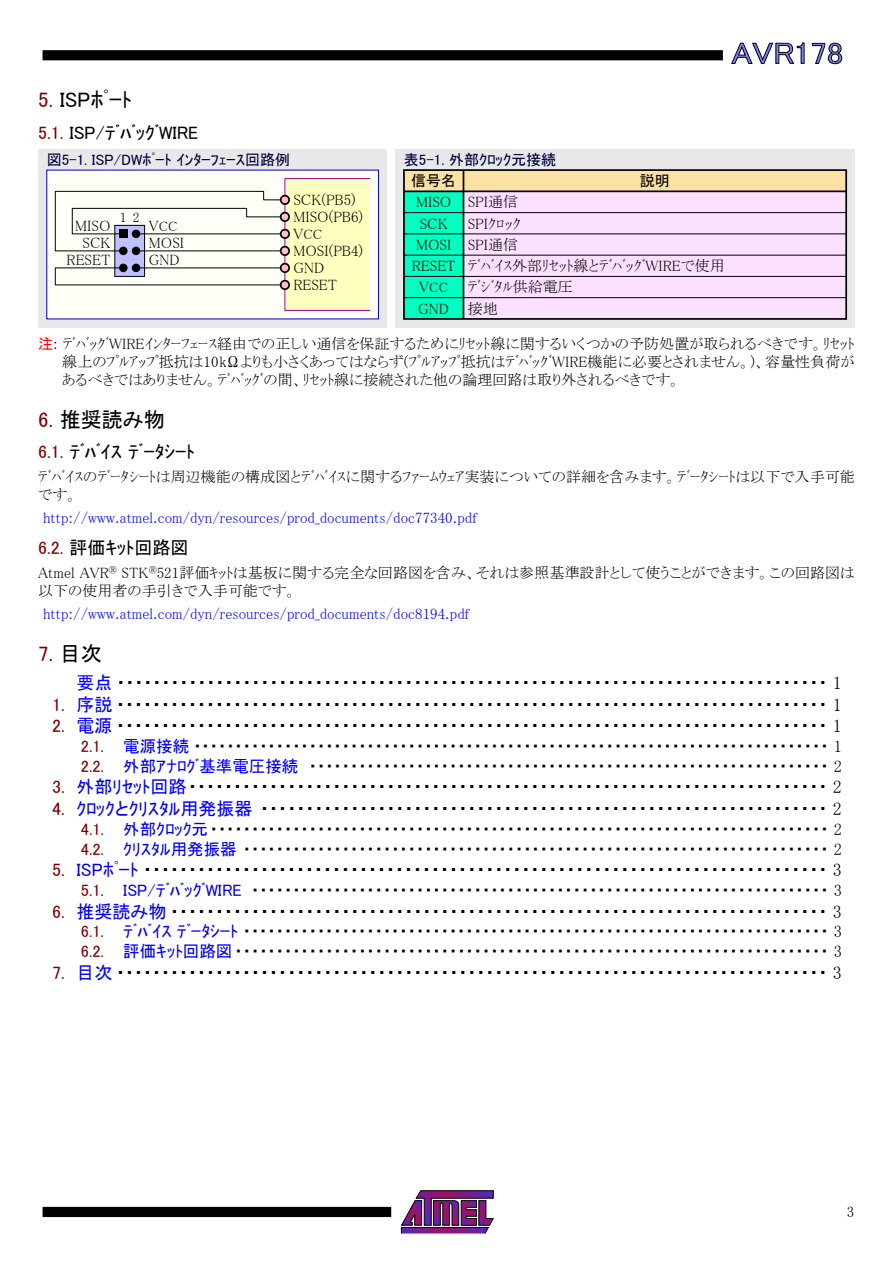
<style>
.page{position:relative;width:893px;height:1263px;background:#fff}
.page>*{position:absolute;margin:0;border:0;box-sizing:border-box;transform-origin:0 0}
.t1{font:30px "MS P Gothic";color:#8080ff;scale:1.1 1}
.t2{font:21px "MS P Gothic";color:#000}
.t3{font:21px "MS P Gothic";color:#800000}
.t4{font:18px "MS P Gothic";color:#000}
.t5{font:16.5px/19.8px "MS P Gothic";color:#000}
.t6{font:15px/17px "MS P Mincho";color:#000}
.t7{font:15px "MS P Mincho";color:#00f}
.t8{font:15px "MS P Gothic";color:#000040}
.t9{font:15px "MS P Gothic";color:#000}
.t10{font:13.5px "MS P Mincho";color:#000}
.s1{color:#800000}
.s2{font-size:15px}
.s3{font-family:"MS P Gothic";color:#f00}
.s4{color:#000}
.s5{color:#00f}
.s6{font-family:"MS P Mincho"}
</style>
<div class="page">
<svg style="left:401px;top:1190px;width:93px;height:44px"></svg>
<div style="left:43px;top:1207px;width:348px;height:10px;background:#000"></div>
<div style="left:43px;top:50px;width:680px;height:10px;background:#000"></div>
<svg style="left:731px;top:43px;width:73px;height:21px"></svg>
<svg style="left:812px;top:43px;width:30px;height:21px"></svg>
<div style="left:38px;top:149px;width:349px;height:178px;background:#e8e8e8"></div>
<div style="left:47px;top:170px;width:331px;height:149px;background:#fffff7"></div>
<div style="left:285px;top:179px;width:85px;height:131px;background:#ffffc0"></div>
<div style="left:284px;top:178px;width:86px;height:133px;border:1px solid #a000a0"></div>
<div style="left:281px;top:196px;width:8px;height:8px;background:#ffc0c0;border-radius:50%"></div>
<div style="left:280px;top:195px;width:10px;height:10px;border:2px solid #000;border-radius:50%"></div>
<div style="left:281px;top:213px;width:8px;height:8px;background:#ffc0c0;border-radius:50%"></div>
<div style="left:280px;top:212px;width:10px;height:10px;border:2px solid #000;border-radius:50%"></div>
<div style="left:281px;top:230px;width:8px;height:8px;background:#ffc0c0;border-radius:50%"></div>
<div style="left:280px;top:229px;width:10px;height:10px;border:2px solid #000;border-radius:50%"></div>
<div style="left:281px;top:247px;width:8px;height:8px;background:#ffc0c0;border-radius:50%"></div>
<div style="left:280px;top:246px;width:10px;height:10px;border:2px solid #000;border-radius:50%"></div>
<div style="left:281px;top:264px;width:8px;height:8px;background:#ffc0c0;border-radius:50%"></div>
<div style="left:280px;top:263px;width:10px;height:10px;border:2px solid #000;border-radius:50%"></div>
<div style="left:281px;top:281px;width:8px;height:8px;background:#ffc0c0;border-radius:50%"></div>
<div style="left:280px;top:280px;width:10px;height:10px;border:2px solid #000;border-radius:50%"></div>
<div style="left:115px;top:225px;width:30px;height:51px;background:#c0c0ff"></div>
<div style="left:114px;top:225px;width:31px;height:52px;border:1px solid #000"></div>
<div style="left:119px;top:247px;width:9px;height:8px;background:#000;border-radius:50%"></div>
<div style="left:132px;top:247px;width:8px;height:8px;background:#000;border-radius:50%"></div>
<div style="left:119px;top:264px;width:9px;height:8px;background:#000;border-radius:50%"></div>
<div style="left:132px;top:264px;width:8px;height:8px;background:#000;border-radius:50%"></div>
<svg style="left:54px;top:190px;width:227px;height:62px"></svg>
<hr style="left:140px;top:233px;width:141px;height:1px;background:#000">
<hr style="left:140px;top:250px;width:141px;height:1px;background:#000">
<svg style="left:54px;top:267px;width:227px;height:19px"></svg>
<div style="left:395px;top:149px;width:460px;height:178px;background:#e8e8e8"></div>
<div style="left:463px;top:191px;width:383px;height:128px;background:#fce1ff"></div>
<div style="left:404px;top:191px;width:59px;height:128px;background:#00ffc0"></div>
<div style="left:404px;top:170px;width:442px;height:21px;background:#fce1a4"></div>
<div style="left:403px;top:169px;width:444px;height:151px;border:2px solid #000"></div>
<hr style="left:463px;top:170px;width:1px;height:149px;background:#000">
<hr style="left:404px;top:190px;width:442px;height:2px;background:#000">
<hr style="left:404px;top:212px;width:442px;height:1px;background:#000">
<hr style="left:404px;top:233px;width:442px;height:1px;background:#000">
<hr style="left:404px;top:255px;width:442px;height:1px;background:#000">
<hr style="left:404px;top:276px;width:442px;height:1px;background:#000">
<hr style="left:404px;top:297px;width:442px;height:1px;background:#000">
<h1 class="t1" style="left:731px;top:38px;width:103px">AVR178</h1>
<p class="t2" style="left:38px;top:89px;width:95px"><span class="s1">5.</span> ISPﾎﾟｰﾄ</p>
<p class="t4" style="left:38px;top:123px;width:162px"><span class="s1">5.1.</span> ISP/ﾃﾞﾊﾞｯｸﾞWIRE</p>
<p class="t8" style="left:47px;top:152px;width:245px">図5-1. ISP/DWﾎﾟｰﾄ ｲﾝﾀｰﾌｪｰｽ回路例</p>
<p class="t8" style="left:404px;top:152px;width:154px">表5-1. 外部ｸﾛｯｸ元接続</p>
<p class="t9" style="left:411px;top:173px;width:46px">信号名</p>
<p class="t9" style="left:640px;top:173px;width:31px">説明</p>
<p class="t6" style="left:416px;top:191px;width:104px;line-height:21.3px">MISO SPI通信<br>SCK</p>
<p class="t6" style="left:293px;top:191px;width:71px">SCK(PB5)<br>MISO(PB6)</p>
<p class="t10" style="left:293px;top:228px;width:30px"><span class="s2">V</span>CC</p>
<p class="t6" style="left:293px;top:242px;width:71px">MOSI(PB4)<br>GND<br>RESET</p>
<p class="t10" style="left:120px;top:210px;width:21px">1 2</p>
<p class="t6" style="left:412px;top:213px;width:315px;line-height:21.3px;text-indent:56px">SPIｸﾛｯｸ<br>MOSI SPI通信<br>RESET ﾃﾞﾊﾞｲｽ外部ﾘｾｯﾄ線とﾃﾞﾊﾞｯｸﾞWIREで使用</p>
<p class="t10" style="left:419px;top:281px;width:30px"><span class="s2">V</span>CC</p>
<p class="t6" style="left:67px;top:217px;width:45px;text-align:right">MISO<br>SCK<br>RESET</p>
<p class="t10" style="left:149px;top:219px;width:30px"><span class="s2">V</span>CC</p>
<p class="t6" style="left:149px;top:234px;width:37px">MOSI<br>GND</p>
<p class="t6" style="left:418px;top:276px;width:156px;line-height:21.3px;text-indent:50px">ﾃﾞｼﾞﾀﾙ供給電圧<br>GND 接地</p>
<p class="t6" style="left:62px;top:334px;width:794px;line-height:18px;text-align:justify;text-indent:-24px"><span class="s3">注</span>: ﾃﾞﾊﾞｯｸﾞWIREｲﾝﾀｰﾌｪｰｽ経由での正しい通信を保証するためにﾘｾｯﾄ線に関するいくつかの予防処置が取られるべきです。ﾘｾｯﾄ線上のﾌﾟﾙｱｯﾌﾟ抵抗は10kΩよりも小さくあってはならず(ﾌﾟﾙｱｯﾌﾟ抵抗はﾃﾞﾊﾞｯｸﾞWIRE機能に必要とされません。)、容量性負荷があるべきではありません。ﾃﾞﾊﾞｯｸﾞの間、ﾘｾｯﾄ線に接続された他の論理回路は取り外されるべきです。</p>
<p class="t2" style="left:38px;top:409px;width:128px"><span class="s1">6.</span> 推奨読み物</p>
<p class="t4" style="left:38px;top:443px;width:158px"><span class="s1">6.1.</span> ﾃﾞﾊﾞｲｽ ﾃﾞｰﾀｼｰﾄ</p>
<p class="t6" style="left:38px;top:468px;width:818px;line-height:18px">ﾃﾞﾊﾞｲｽのﾃﾞｰﾀｼｰﾄは周辺機能の構成図とﾃﾞﾊﾞｲｽに関するﾌｧｰﾑｳｪｱ実装についての詳細を含みます。ﾃﾞｰﾀｼｰﾄは以下で入手可能です。</p>
<p class="t7" style="left:43px;top:510px;width:435px">http://www.atmel.com/dyn/resources/prod_documents/doc77340.pdf</p>
<p class="t4" style="left:38px;top:539px;width:152px"><span class="s1">6.2.</span> 評価ｷｯﾄ回路図</p>
<p class="t6" style="left:38px;top:564px;width:818px;line-height:18px">Atmel AVR<sup>®</sup> STK<sup>®</sup>521評価ｷｯﾄは基板に関する完全な回路図を含み、それは参照基準設計として使うことができます。この回路図は以下の使用者の手引きで入手可能です。</p>
<p class="t7" style="left:43px;top:606px;width:427px">http://www.atmel.com/dyn/resources/prod_documents/doc8194.pdf</p>
<p class="t3" style="left:38px;top:643px;width:65px">7. <span class="s4">目次</span></p>
<p class="t4" style="left:77px;top:673px;width:767px"><span class="s5">要点</span> ・・・・・・・・・・・・・・・・・・・・・・・・・・・・・・・・・・・・・・・・・・・・・・・・・・・・・・・・・・・・・・・・・・・・・・・・・・・・・・・ <span class="s6">1</span></p>
<p class="t4" style="left:52px;top:695px;width:791px"><span class="s1">1.</span> <span class="s5">序説</span> ・・・・・・・・・・・・・・・・・・・・・・・・・・・・・・・・・・・・・・・・・・・・・・・・・・・・・・・・・・・・・・・・・・・・・・・・・・・・・・・ <span class="s6">1</span></p>
<p class="t4" style="left:52px;top:717px;width:791px"><span class="s1">2.</span> <span class="s5">電源</span> ・・・・・・・・・・・・・・・・・・・・・・・・・・・・・・・・・・・・・・・・・・・・・・・・・・・・・・・・・・・・・・・・・・・・・・・・・・・・・・・ <span class="s6">1</span></p>
<p class="t5" style="left:81px;top:736px;width:763px"><span class="s1">2.1.</span> <span class="s5">電源接続</span> ・・・・・・・・・・・・・・・・・・・・・・・・・・・・・・・・・・・・・・・・・・・・・・・・・・・・・・・・・・・・・・・・・・・・・・・・・・・・・ <span class="s6">1<br></span><span class="s1">2.2.</span> <span class="s5">外部ｱﾅﾛｸﾞ基準電圧接続</span> ・・・・・・・・・・・・・・・・・・・・・・・・・・・・・・・・・・・・・・・・・・・・・・・・・・・・・・・・・・・・・・・ <span class="s6">2</span></p>
<p class="t4" style="left:52px;top:778px;width:791px"><span class="s1">3.</span> <span class="s5">外部ﾘｾｯﾄ回路</span> ・・・・・・・・・・・・・・・・・・・・・・・・・・・・・・・・・・・・・・・・・・・・・・・・・・・・・・・・・・・・・・・・・・・・・・・ <span class="s6">2</span></p>
<p class="t4" style="left:52px;top:799px;width:791px"><span class="s1">4.</span> <span class="s5">ｸﾛｯｸとｸﾘｽﾀﾙ用発振器</span> ・・・・・・・・・・・・・・・・・・・・・・・・・・・・・・・・・・・・・・・・・・・・・・・・・・・・・・・・・・・・・・・ <span class="s6">2</span></p>
<p class="t5" style="left:81px;top:819px;width:763px"><span class="s1">4.1.</span> <span class="s5">外部ｸﾛｯｸ元</span> ・・・・・・・・・・・・・・・・・・・・・・・・・・・・・・・・・・・・・・・・・・・・・・・・・・・・・・・・・・・・・・・・・・・・・・・・・・・ <span class="s6">2<br></span><span class="s1">4.2.</span> <span class="s5">ｸﾘｽﾀﾙ用発振器</span> ・・・・・・・・・・・・・・・・・・・・・・・・・・・・・・・・・・・・・・・・・・・・・・・・・・・・・・・・・・・・・・・・・・・・・・・ <span class="s6">2</span></p>
<p class="t4" style="left:52px;top:861px;width:791px"><span class="s1">5.</span> <span class="s5">ISPﾎﾟｰﾄ</span> ・・・・・・・・・・・・・・・・・・・・・・・・・・・・・・・・・・・・・・・・・・・・・・・・・・・・・・・・・・・・・・・・・・・・・・・・・・・・ <span class="s6">3</span></p>
<p class="t5" style="left:81px;top:880px;width:763px"><span class="s1">5.1.</span> <span class="s5">ISP/ﾃﾞﾊﾞｯｸﾞWIRE</span> ・・・・・・・・・・・・・・・・・・・・・・・・・・・・・・・・・・・・・・・・・・・・・・・・・・・・・・・・・・・・・・・・・・・・・・ <span class="s6">3</span></p>
<p class="t4" style="left:52px;top:902px;width:791px"><span class="s1">6.</span> <span class="s5">推奨読み物</span> ・・・・・・・・・・・・・・・・・・・・・・・・・・・・・・・・・・・・・・・・・・・・・・・・・・・・・・・・・・・・・・・・・・・・・・・・・ <span class="s6">3</span></p>
<p class="t5" style="left:81px;top:921px;width:763px"><span class="s1">6.1.</span> <span class="s5">ﾃﾞﾊﾞｲｽ ﾃﾞｰﾀｼｰﾄ</span> ・・・・・・・・・・・・・・・・・・・・・・・・・・・・・・・・・・・・・・・・・・・・・・・・・・・・・・・・・・・・・・・・・・・・・・・ <span class="s6">3<br></span><span class="s1">6.2.</span> <span class="s5">評価ｷｯﾄ回路図</span> ・・・・・・・・・・・・・・・・・・・・・・・・・・・・・・・・・・・・・・・・・・・・・・・・・・・・・・・・・・・・・・・・・・・・・・・・ <span class="s6">3</span></p>
<p class="t4" style="left:52px;top:963px;width:791px"><span class="s1">7.</span> <span class="s5">目次</span> ・・・・・・・・・・・・・・・・・・・・・・・・・・・・・・・・・・・・・・・・・・・・・・・・・・・・・・・・・・・・・・・・・・・・・・・・・・・・・・・ <span class="s6">3</span></p>
<p class="t6" style="left:847px;top:1202px;width:9px">3</p>
</div>
